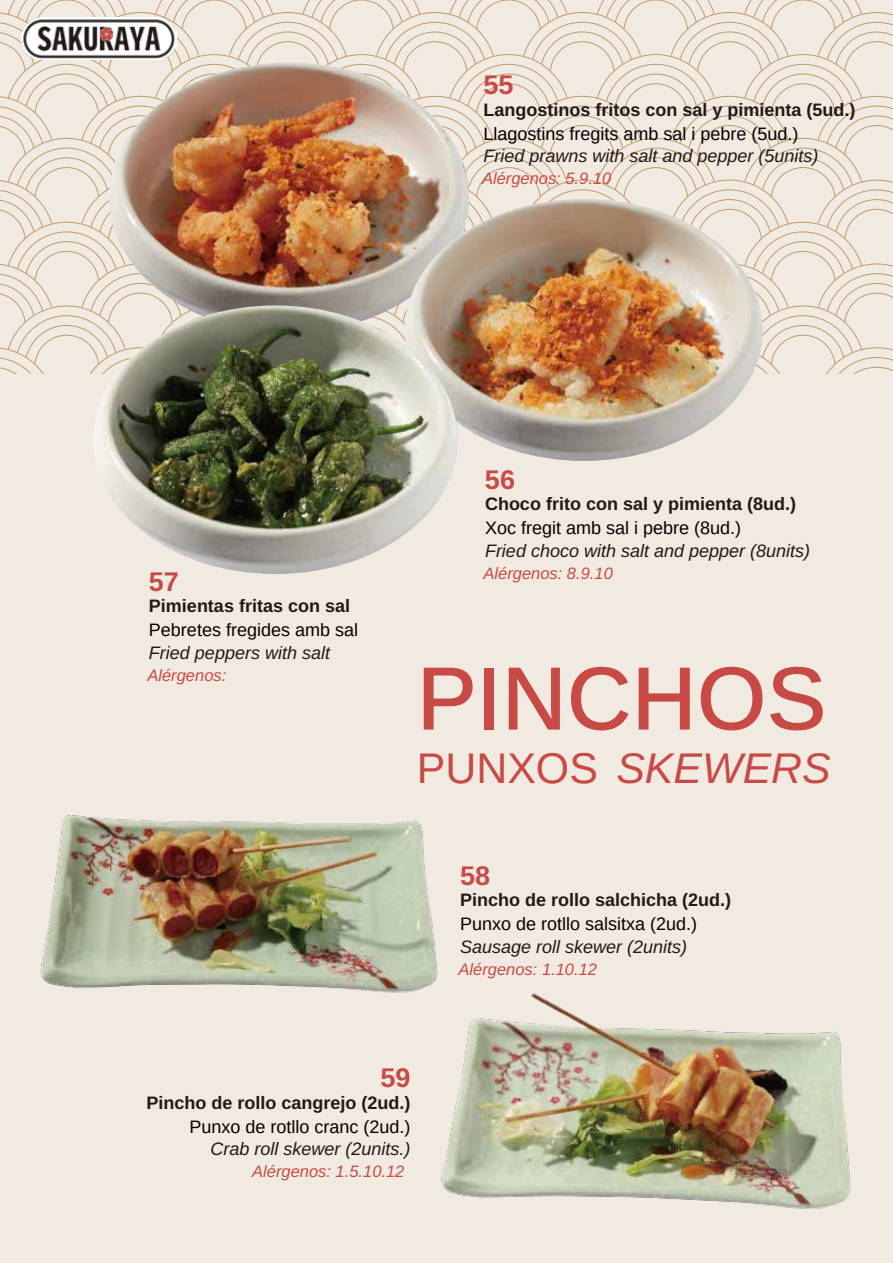
<style>
.page{position:relative;width:893px;height:1263px;background:#f1eae1}
.page>*{position:absolute;margin:0;border:0;box-sizing:border-box;transform-origin:0 0}
.t1{font:500 90px "Arimo";color:#c74a46}
.t2{font:italic 42.9px "Arimo";color:#c74a46}
.t3{font:700 27px "Arimo";color:#c74a46}
.t4{font:700 18px "Arimo";color:#221815}
.t5{font:italic 18px "Arimo";color:#221815}
.t6{font:18px "Arimo";color:#040000}
.t7{font:italic 16.5px "Arimo";color:#c74a46}
.s1{font-style:normal}
</style>
<div class="page">
<svg style="left:0;top:0;width:893px;height:373px"></svg>
<img style="left:40px;top:815px;width:398px;height:178px">
<img style="left:431px;top:982px;width:420px;height:227px">
<img style="left:22px;top:17px;width:154px;height:42px">
<img style="left:109px;top:62px;width:360px;height:243px">
<img style="left:405px;top:199px;width:358px;height:262px">
<img style="left:93px;top:305px;width:365px;height:269px">
<h3 class="t3" style="left:483px;top:66px;width:32px">55</h3>
<p class="t4" style="left:483px;top:97px;width:374px">Langostinos fritos con sal y pimienta (5ud.)</p>
<p class="t6" style="left:483px;top:122px;width:317px">Llagostins fregits amb sal i pebre (5ud.)</p>
<p class="t5" style="left:483px;top:143px;width:337px">Fried prawns with salt and pepper (5units)</p>
<p class="t7" style="left:482px;top:167px;width:131px">Alérgenos: 5.9.10</p>
<h3 class="t3" style="left:149px;top:563px;width:32px">57</h3>
<p class="t4" style="left:149px;top:594px;width:203px">Pimientas fritas con sal</p>
<p class="t6" style="left:149px;top:619px;width:211px">Pebretes fregides amb sal</p>
<p class="t5" style="left:149px;top:640px;width:183px">Fried peppers with salt</p>
<p class="t7" style="left:147px;top:664px;width:80px">Alérgenos:</p>
<h3 class="t3" style="left:485px;top:461px;width:32px">56</h3>
<p class="t4" style="left:485px;top:492px;width:313px">Choco frito con sal y pimienta (8ud.)</p>
<p class="t6" style="left:485px;top:517px;width:258px">Xoc fregit amb sal i pebre (8ud.)</p>
<p class="t5" style="left:485px;top:538px;width:327px">Fried choco with salt and pepper (8units)</p>
<p class="t7" style="left:483px;top:562px;width:131px">Alérgenos: 8.9.10</p>
<h1 class="t1" style="left:417px;top:636px;width:411px">PINCHOS</h1>
<h2 class="t2" style="left:417px;top:738px;width:415px"><span class="s1">PUNXOS</span> SKEWERS</h2>
<h3 class="t3" style="left:460px;top:856px;width:32px">58</h3>
<p class="t4" style="left:460px;top:887px;width:273px">Pincho de rollo salchicha (2ud.)</p>
<p class="t6" style="left:460px;top:912px;width:239px">Punxo de rotllo salsitxa (2ud.)</p>
<p class="t5" style="left:460px;top:934px;width:229px">Sausage roll skewer (2units)</p>
<p class="t7" style="left:459px;top:958px;width:140px">Alérgenos: 1.10.12</p>
<h3 class="t3" style="left:380px;top:1059px;width:32px">59</h3>
<p class="t4" style="left:147px;top:1090px;width:266px">Pincho de rollo cangrejo (2ud.)</p>
<p class="t6" style="left:189px;top:1115px;width:223px">Punxo de rotllo cranc (2ud.)</p>
<p class="t5" style="left:210px;top:1136px;width:202px">Crab roll skewer (2units.)</p>
<p class="t7" style="left:252px;top:1160px;width:154px">Alérgenos: 1.5.10.12</p>
</div>
